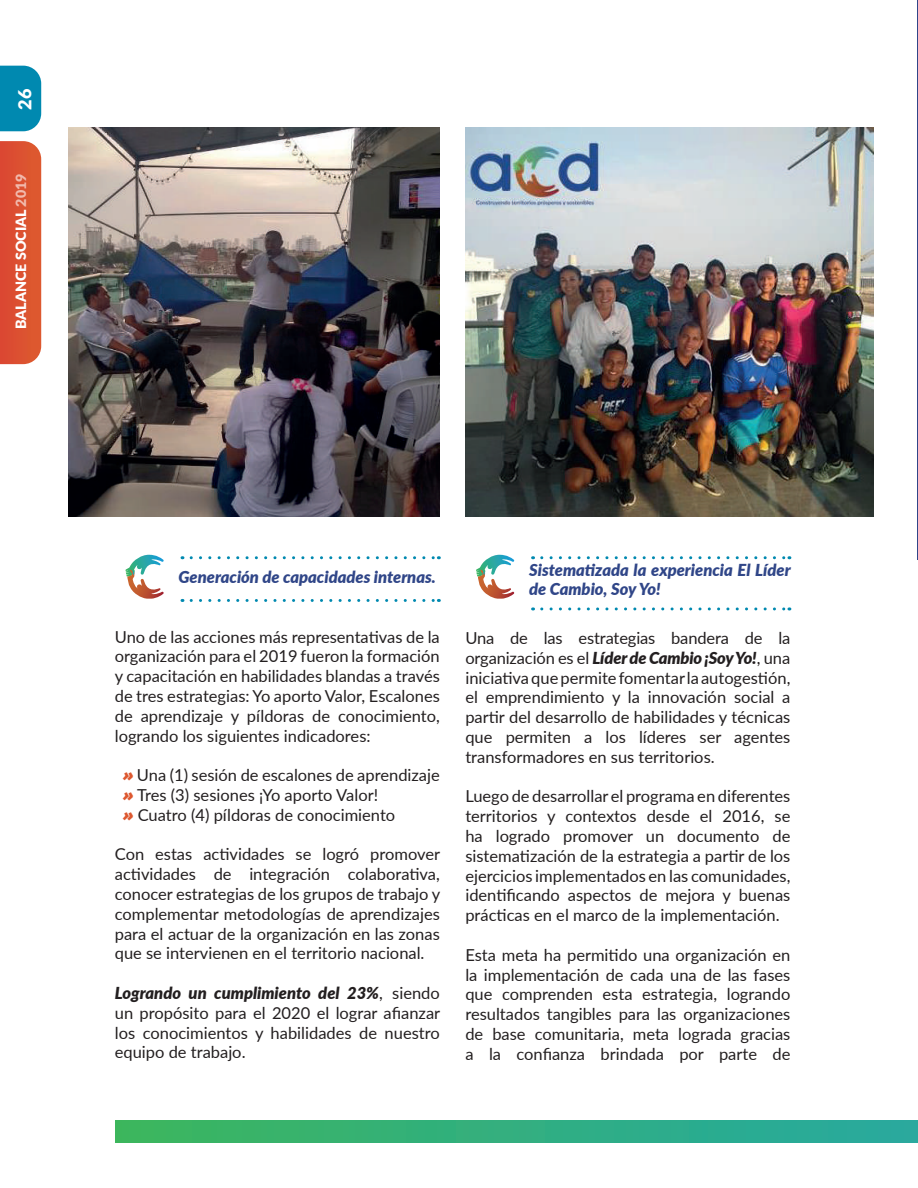
<style>
.page{position:relative;width:918px;height:1188px;background:#fff}
.page>*{position:absolute;margin:0;border:0;box-sizing:border-box;transform-origin:0 0}
.t1{font:900 18px "Lato";color:#fff}
.t2{font:16.5px/19.8px "Lato";color:#231f20;text-align:justify}
.t3{font:italic 900 16.5px/19.8px "Lato";color:#304688}
.t4{font:900 14.25px "Lato";color:#fff}
.s1{color:rgb(255 255 255/.6)}
.s2{font-family:"Gotham";font-weight:900;font-style:italic;color:#dd582f}
.s3{font-weight:900;font-style:italic}
</style>
<div class="page">
<svg style="left:0;top:141px;width:41px;height:223px;background:#dc5333"></svg>
<div style="left:0;top:66px;width:41px;height:65px;background:#0089b0"></div>
<svg style="left:191px;top:556px;width:248px;height:3px"></svg>
<svg style="left:542px;top:556px;width:248px;height:3px"></svg>
<svg style="left:191px;top:599px;width:248px;height:3px"></svg>
<svg style="left:542px;top:607px;width:248px;height:3px"></svg>
<svg style="left:125px;top:555px;width:39px;height:44px"></svg>
<svg style="left:476px;top:555px;width:38px;height:44px"></svg>
<img style="left:465px;top:128px;width:408px;height:389px">
<img style="left:68px;top:128px;width:372px;height:389px">
<hr style="left:917px;top:0;width:1px;height:559px;background:#304688">
<div style="left:116px;top:1120px;width:802px;height:23px;background:linear-gradient(to right,#3cb55e,#27a9a0)"></div>
<p class="t1" style="left:11px;top:110px;width:22px;rotate:-90deg">26</p>
<p class="t4" style="left:10px;top:329px;width:157px;rotate:-90deg">BALANCE SOCIAL <span class="s1">2019</span></p>
<p class="t3" style="left:179px;top:567px;width:259px">Generación de capacidades internas.</p>
<p class="t2" style="left:115px;top:626px;width:327px">Uno de las acciones más representativas de la organización para el 2019 fueron la formación y capacitación en habilidades blandas a través de tres estrategias: Yo aporto Valor, Escalones de aprendizaje y píldoras de conocimiento, logrando los siguientes indicadores:</p>
<p class="t2" style="left:123px;top:765px;width:318px;text-align:left"><span class="s2">»</span> Una (1) sesión de escalones de aprendizaje <span class="s2">»</span> Tres (3) sesiones ¡Yo aporto Valor!<br><span class="s2">»</span> Cuatro (4) píldoras de conocimiento</p>
<p class="t2" style="left:115px;top:844px;width:327px">Con estas actividades se logró promover actividades de integración colaborativa, conocer estrategias de los grupos de trabajo y complementar metodologías de aprendizajes para el actuar de la organización en las zonas que se intervienen en el territorio nacional.</p>
<p class="t2" style="left:115px;top:982px;width:327px"><span class="s3">Logrando un cumplimiento del 23%</span>, siendo un propósito para el 2020 el lograr afianzar los conocimientos y habilidades de nuestro equipo de trabajo.</p>
<p class="t3" style="left:529px;top:559px;width:263px">Sistematizada la experiencia El Líder de Cambio, Soy Yo!</p>
<p class="t2" style="left:465px;top:627px;width:327px">Una de las estrategias bandera de la organización es el <span class="s3">Líder de Cambio ¡Soy Yo!</span>, una iniciativa que permite fomentar la autogestión, el emprendimiento y la innovación social a partir del desarrollo de habilidades y técnicas que permiten a los líderes ser agentes transformadores en sus territorios.</p>
<p class="t2" style="left:465px;top:786px;width:327px">Luego de desarrollar el programa en diferentes territorios y contextos desde el 2016, se ha logrado promover un documento de sistematización de la estrategia a partir de los ejercicios implementados en las comunidades, identificando aspectos de mejora y buenas prácticas en el marco de la implementación.</p>
<p class="t2" style="left:465px;top:944px;width:327px">Esta meta ha permitido una organización en la implementación de cada una de las fases que comprenden esta estrategia, logrando resultados tangibles para las organizaciones de base comunitaria, meta lograda gracias a la confianza brindada por parte de</p>
</div>
